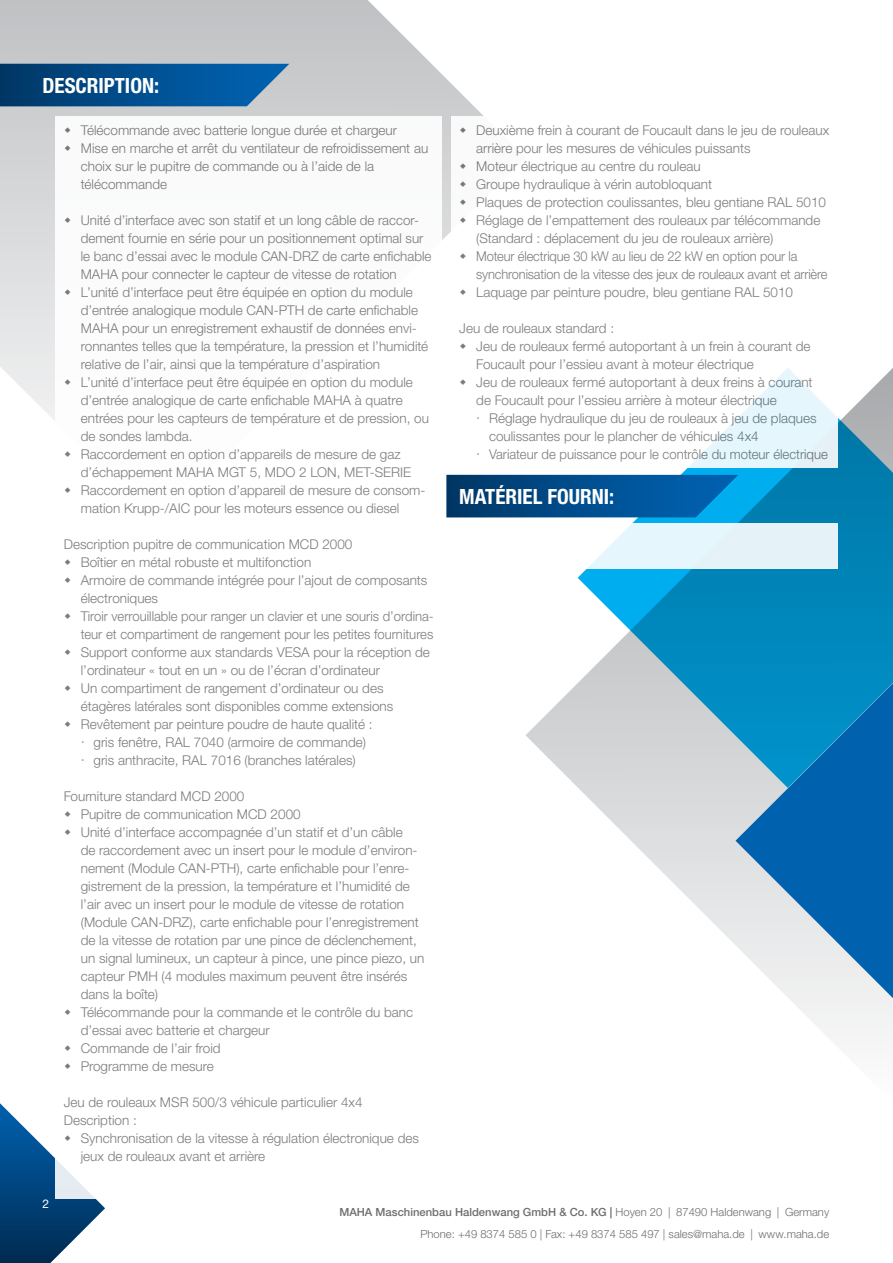
<style>
.page{position:relative;width:893px;height:1263px;background:#fff}
.page>*{position:absolute;margin:0;border:0;box-sizing:border-box;transform-origin:0 0}
.t1{font:700 condensed 21px "Helvetica Neue LTW1 G";color:#fff}
.t2{font:300 13.5px/18px "Helvetica Neue LTW1 G";color:#6d6e71}
.t3{font:12px "Helvetica Neue LTW1 G";color:#fff}
.t4{font:300 11.25px/22px "Helvetica Neue LTW1 G";color:#6d6e71;text-align:right}
.s1{font-weight:500}
</style>
<div class="page">
<svg style="left:0;top:0;width:525px;height:518px"></svg>
<svg style="left:525px;top:368px;width:368px;height:669px"></svg>
<svg style="left:735px;top:683px;width:158px;height:315px;background:#4793c5"></svg>
<svg style="left:0;top:64px;width:289px;height:42px;background:#0e5691"></svg>
<svg style="left:446px;top:475px;width:292px;height:42px;background:#005393"></svg>
<div style="left:55px;top:116px;width:387px;height:1083px;background:#fff"></div>
<div style="left:451px;top:116px;width:387px;height:352px;background:#fff"></div>
<div style="left:451px;top:523px;width:387px;height:46px;background:linear-gradient(to right,#fff,#ddeff7)"></div>
<svg style="left:0;top:1103px;width:105px;height:160px"></svg>
<h1 class="t1" style="left:43px;top:73px;width:118px">DESCRIPTION:</h1>
<p class="t2" style="left:81px;top:121px;width:349px">Télécommande avec batterie longue durée et chargeur<br>Mise en marche et arrêt du ventilateur de refroidissement au choix sur le pupitre de commande ou à l’aide de la télécommande</p>
<p class="t2" style="left:81px;top:211px;width:352px">Unité d’interface avec son statif et un long câble de raccor&shy;dement fournie en série pour un positionnement optimal sur le banc d’essai avec le module CAN-DRZ de carte enfichable MAHA pour connecter le capteur de vitesse de rotation L’unité d’interface peut être équipée en option du module d’entrée analogique module CAN-PTH de carte enfichable MAHA pour un enregistrement exhaustif de données envi&shy;ronnantes telles que la température, la pression et l’humidité relative de l’air, ainsi que la température d’aspiration<br>L’unité d’interface peut être équipée en option du module d’entrée analogique de carte enfichable MAHA à quatre entrées pour les capteurs de température et de pression, ou de sondes lambda.<br>Raccordement en option d’appareils de mesure de gaz d’échappement MAHA MGT 5, MDO 2 LON, MET-SERIE Raccordement en option d’appareil de mesure de consom&shy;mation Krupp-/AIC pour les moteurs essence ou diesel</p>
<p class="t2" style="left:64px;top:535px;width:290px">Description pupitre de communication MCD 2000</p>
<p class="t2" style="left:81px;top:553px;width:232px">Boîtier en métal robuste et multifonction</p>
<p class="t2" style="left:81px;top:571px;width:348px">Armoire de commande intégrée pour l’ajout de composants</p>
<p class="t2" style="left:81px;top:589px;width:79px">électroniques</p>
<p class="t2" style="left:81px;top:607px;width:354px">Tiroir verrouillable pour ranger un clavier et une souris d’ordina-</p>
<p class="t2" style="left:81px;top:625px;width:354px">teur et compartiment de rangement pour les petites fournitures</p>
<p class="t2" style="left:81px;top:643px;width:351px">Support conforme aux standards VESA pour la réception de</p>
<p class="t2" style="left:81px;top:661px;width:301px">l’ordinateur « tout en un » ou de l’écran d’ordinateur</p>
<p class="t2" style="left:81px;top:679px;width:304px">Un compartiment de rangement d’ordinateur ou des</p>
<p class="t2" style="left:81px;top:697px;width:314px">étagères latérales sont disponibles comme extensions</p>
<p class="t2" style="left:81px;top:715px;width:293px">Revêtement par peinture poudre de haute qualité :</p>
<p class="t2" style="left:94px;top:733px;width:274px">gris fenêtre, RAL 7040 (armoire de commande)</p>
<p class="t2" style="left:94px;top:751px;width:264px">gris anthracite, RAL 7016 (branches latérales)</p>
<p class="t2" style="left:81px;top:787px;width:345px;text-indent:-17px">Fourniture standard MCD 2000<br>Pupitre de communication MCD 2000<br>Unité d’interface accompagnée d’un statif et d’un câble<br>de raccordement avec un insert pour le module d’environ&shy;nement (Module CAN-PTH), carte enfichable pour l’enre&shy;gistrement de la pression, la température et l’humidité de l’air avec un insert pour le module de vitesse de rotation (Module CAN-DRZ), carte enfichable pour l’enregistrement de la vitesse de rotation par une pince de déclenchement, un signal lumineux, un capteur à pince, une pince piezo, un capteur PMH (4 modules maximum peuvent être insérés dans la boîte)<br>Télécommande pour la commande et le contrôle du banc d’essai avec batterie et chargeur<br>Commande de l’air froid<br>Programme de mesure</p>
<p class="t2" style="left:64px;top:1093px;width:300px">Jeu de rouleaux MSR 500/3 véhicule particulier 4x4<br>Description :</p>
<p class="t2" style="left:81px;top:1129px;width:340px">Synchronisation de la vitesse à régulation électronique des jeux de rouleaux avant et arrière</p>
<p class="t2" style="left:476px;top:121px;width:354px">Deuxième frein à courant de Foucault dans le jeu de rouleaux arrière pour les mesures de véhicules puissants<br>Moteur électrique au centre du rouleau<br>Groupe hydraulique à vérin autobloquant<br>Plaques de protection coulissantes, bleu gentiane RAL 5010<br>Réglage de l’empattement des rouleaux par télécommande (Standard : déplacement du jeu de rouleaux arrière)<br>Moteur électrique 30 kW au lieu de 22 kW en option pour la synchronisation de la vitesse des jeux de rouleaux avant et arrière Laquage par peinture poudre, bleu gentiane RAL 5010</p>
<p class="t2" style="left:476px;top:319px;width:338px;text-indent:-17px">Jeu de rouleaux standard :<br>Jeu de rouleaux fermé autoportant à un frein à courant de Foucault pour l’essieu avant à moteur électrique<br>Jeu de rouleaux fermé autoportant à deux freins à courant de Foucault pour l’essieu arrière à moteur électrique</p>
<p class="t2" style="left:489px;top:409px;width:340px">Réglage hydraulique du jeu de rouleaux à jeu de plaques coulissantes pour le plancher de véhicules 4x4<br>Variateur de puissance pour le contrôle du moteur électrique</p>
<h1 class="t1" style="left:459px;top:484px;width:157px">MATÉRIEL FOURNI:</h1>
<p class="t3" style="left:43px;top:1196px;width:8px">2</p>
<p class="t4" style="left:339px;top:1201px;width:491px"><span class="s1">MAHA Maschinenbau Haldenwang GmbH &amp; Co. KG |</span> Hoyen 20 | 87490 Haldenwang | Germany<br>Phone: +49 8374 585 0 | Fax: +49 8374 585 497 | sales@maha.de | www.maha.de</p>
</div>
